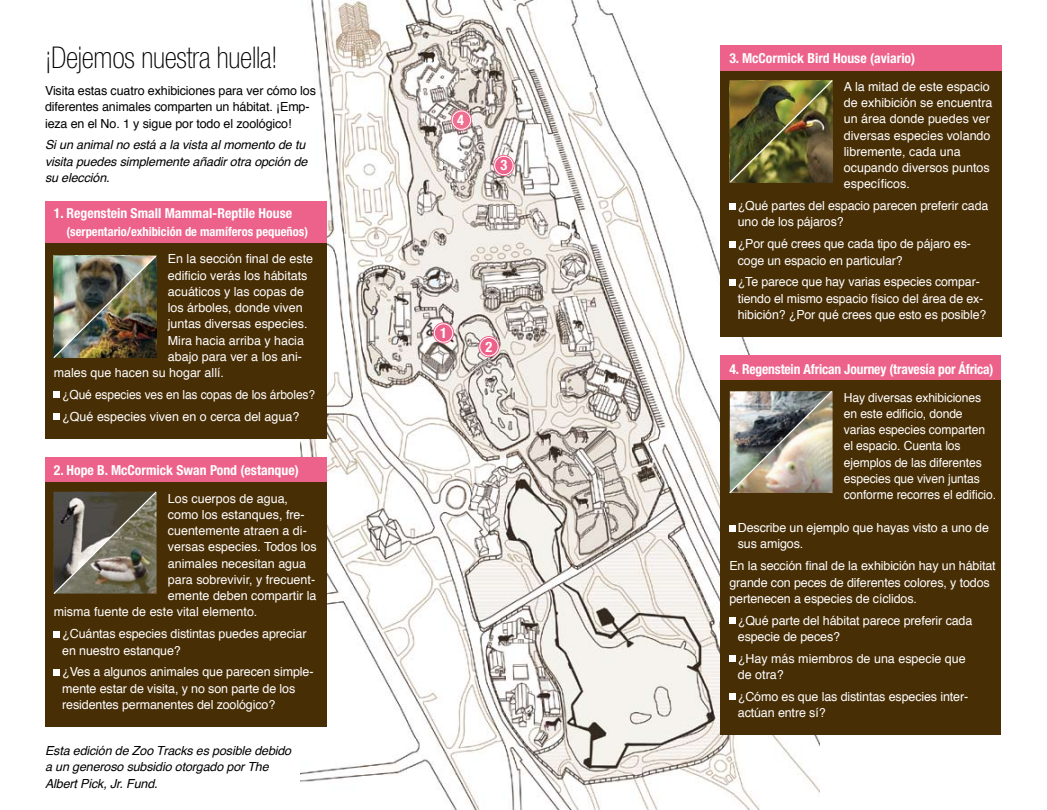
<style>
.page{position:relative;width:1047px;height:810px;background:#fff}
.page>*{position:absolute;margin:0;border:0;box-sizing:border-box;transform-origin:0 0}
.t1{font:100 condensed 30px "Helvetica Neue";letter-spacing:-.01em;color:#000}
.t2{font:700 condensed 14.38px "Helvetica Neue";color:#fff}
.t3{font:700 condensed 13.75px "Helvetica Neue";color:#fff}
.t4{font:12.5px/16.2px "Helvetica";letter-spacing:-.01em;color:#fff}
.t5{font:italic 12.5px/16.2px "Helvetica";letter-spacing:-.01em;color:#000}
.t6{font:12.5px/16.2px "Helvetica";letter-spacing:-.01em;color:#000}
.t7{font:12.5px/21.9px "Helvetica";letter-spacing:-.01em;color:#fff;scale:.96 1}
.t8{font:700 condensed 12.5px "Helvetica Neue";color:#fff}
</style>
<div class="page">
<img style="left:301px;top:0;width:518px;height:810px">
<svg style="left:433px;top:322px;width:21px;height:22px"></svg>
<div style="left:434px;top:323px;width:19px;height:20px;border:1px solid #fff;border-radius:50%"></div>
<svg style="left:493px;top:155px;width:21px;height:21px"></svg>
<div style="left:494px;top:156px;width:19px;height:19px;border:1px solid #fff;border-radius:50%"></div>
<svg style="left:478px;top:336px;width:21px;height:21px"></svg>
<div style="left:479px;top:337px;width:19px;height:19px;border:1px solid #fff;border-radius:50%"></div>
<svg style="left:451px;top:109px;width:21px;height:22px"></svg>
<div style="left:452px;top:110px;width:19px;height:20px;border:1px solid #fff;border-radius:50%"></div>
<div style="left:45px;top:201px;width:281px;height:238px;background:#482e05"></div>
<div style="left:45px;top:201px;width:281px;height:42px;background:#ed628a"></div>
<svg style="left:54px;top:392px;width:6px;height:6px"></svg>
<div style="left:54px;top:413px;width:6px;height:7px;background:#fff"></div>
<div style="left:720px;top:45px;width:282px;height:292px;background:#482e05"></div>
<div style="left:720px;top:45px;width:282px;height:25px;background:#ed628a"></div>
<svg style="left:729px;top:203px;width:6px;height:6px"></svg>
<svg style="left:729px;top:241px;width:6px;height:6px"></svg>
<div style="left:729px;top:279px;width:6px;height:7px;background:#fff"></div>
<div style="left:45px;top:457px;width:281px;height:269px;background:#482e05"></div>
<div style="left:45px;top:457px;width:281px;height:25px;background:#ed628a"></div>
<svg style="left:54px;top:631px;width:6px;height:6px"></svg>
<svg style="left:54px;top:669px;width:6px;height:6px"></svg>
<svg style="left:53px;top:491px;width:104px;height:103px;background:#6f6a5d"></svg>
<img style="left:729px;top:80px;width:104px;height:103px">
<img style="left:53px;top:255px;width:104px;height:103px">
<div style="left:720px;top:355px;width:280px;height:380px;background:#482e05"></div>
<div style="left:720px;top:355px;width:280px;height:25px;background:#ed628a"></div>
<svg style="left:729px;top:525px;width:6px;height:6px"></svg>
<div style="left:729px;top:617px;width:6px;height:7px;background:#fff"></div>
<svg style="left:729px;top:656px;width:6px;height:6px"></svg>
<svg style="left:729px;top:694px;width:6px;height:6px"></svg>
<img style="left:729px;top:391px;width:104px;height:103px">
<h1 class="t1" style="left:45px;top:40px;width:234px">¡Dejemos nuestra huella!</h1>
<p class="t6" style="left:45px;top:83px;width:272px">Visita estas cuatro exhibiciones para ver cómo los diferentes animales comparten un hábitat. ¡Emp&shy;ieza en el No. 1 y sigue por todo el zoológico!</p>
<p class="t5" style="left:45px;top:137px;width:264px">Si un animal no está a la vista al momento de tu visita puedes simplemente añadir otra opción de su elección.</p>
<p class="t3" style="left:54px;top:205px;width:240px">1. Regenstein Small Mammal-Reptile House</p>
<p class="t8" style="left:66px;top:224px;width:243px">(serpentario/exhibición de mamíferos pequeños)</p>
<p class="t4" style="left:168px;top:251px;width:147px">En la sección final de este</p>
<p class="t4" style="left:168px;top:267px;width:141px">edificio verás los hábitats</p>
<p class="t4" style="left:168px;top:284px;width:138px">acuáticos y las copas de</p>
<p class="t4" style="left:168px;top:300px;width:136px">los árboles, donde viven</p>
<p class="t4" style="left:168px;top:316px;width:141px">juntas diversas especies.</p>
<p class="t4" style="left:168px;top:332px;width:138px">Mira hacia arriba y hacia</p>
<p class="t4" style="left:168px;top:349px;width:136px">abajo para ver a los ani-</p>
<p class="t4" style="left:54px;top:365px;width:172px">males que hacen su hogar allí.</p>
<p class="t7" style="left:62px;top:384px;width:265px">¿Qué especies ves en las copas de los árboles? ¿Qué especies viven en o cerca del agua?</p>
<p class="t3" style="left:54px;top:462px;width:246px">2. Hope B. McCormick Swan Pond (estanque)</p>
<p class="t4" style="left:168px;top:491px;width:122px">Los cuerpos de agua,</p>
<p class="t4" style="left:168px;top:507px;width:138px">como los estanques, fre-</p>
<p class="t4" style="left:168px;top:523px;width:140px">cuentemente atraen a di-</p>
<p class="t4" style="left:168px;top:539px;width:150px">versas especies. Todos los</p>
<p class="t4" style="left:168px;top:556px;width:140px">animales necesitan agua</p>
<p class="t4" style="left:168px;top:572px;width:149px">para sobrevivir, y frecuent-</p>
<p class="t4" style="left:168px;top:588px;width:150px">emente deben compartir la</p>
<p class="t4" style="left:54px;top:604px;width:205px">misma fuente de este vital elemento.</p>
<p class="t4" style="left:62px;top:626px;width:246px">¿Cuántas especies distintas puedes apreciar en nuestro estanque?</p>
<p class="t4" style="left:62px;top:664px;width:253px">¿Ves a algunos animales que parecen simple&shy;mente estar de visita, y no son parte de los residentes permanentes del zoológico?</p>
<p class="t5" style="left:45px;top:743px;width:248px">Esta edición de Zoo Tracks es posible debido a un generoso subsidio otorgado por The<br>Albert Pick, Jr. Fund.</p>
<p class="t2" style="left:457px;top:111px;width:8px">4</p>
<p class="t2" style="left:500px;top:156px;width:8px">3</p>
<p class="t2" style="left:440px;top:324px;width:8px">1</p>
<p class="t2" style="left:485px;top:338px;width:8px">2</p>
<p class="t3" style="left:729px;top:50px;width:187px">3. McCormick Bird House (aviario)</p>
<p class="t4" style="left:843px;top:79px;width:150px">A la mitad de este espacio de exhibición se encuentra un área donde puedes ver diversas especies volando libremente, cada una ocupando diversos puntos específicos.</p>
<p class="t4" style="left:738px;top:198px;width:252px">¿Qué partes del espacio parecen preferir cada uno de los pájaros?</p>
<p class="t4" style="left:738px;top:236px;width:234px">¿Por qué crees que cada tipo de pájaro es&shy;coge un espacio en particular?</p>
<p class="t4" style="left:738px;top:274px;width:250px">¿Te parece que hay varias especies compar&shy;tiendo el mismo espacio físico del área de ex&shy;hibición? ¿Por qué crees que esto es posible?</p>
<p class="t3" style="left:729px;top:361px;width:266px">4. Regenstein African Journey (travesía por África)</p>
<p class="t4" style="left:843px;top:389px;width:154px">Hay diversas exhibiciones en este edificio, donde varias especies comparten el espacio. Cuenta los ejemplos de las diferentes especies que viven juntas conforme recorres el edificio.</p>
<p class="t4" style="left:738px;top:520px;width:252px">Describe un ejemplo que hayas visto a uno de sus amigos.</p>
<p class="t4" style="left:729px;top:558px;width:268px">En la sección final de la exhibición hay un hábitat grande con peces de diferentes colores, y todos pertenecen a especies de cíclidos.</p>
<p class="t4" style="left:738px;top:613px;width:236px">¿Qué parte del hábitat parece preferir cada especie de peces?</p>
<p class="t4" style="left:738px;top:651px;width:229px">¿Hay más miembros de una especie que de otra?</p>
<p class="t4" style="left:738px;top:689px;width:232px">¿Cómo es que las distintas especies inter&shy;actúan entre sí?</p>
</div>
